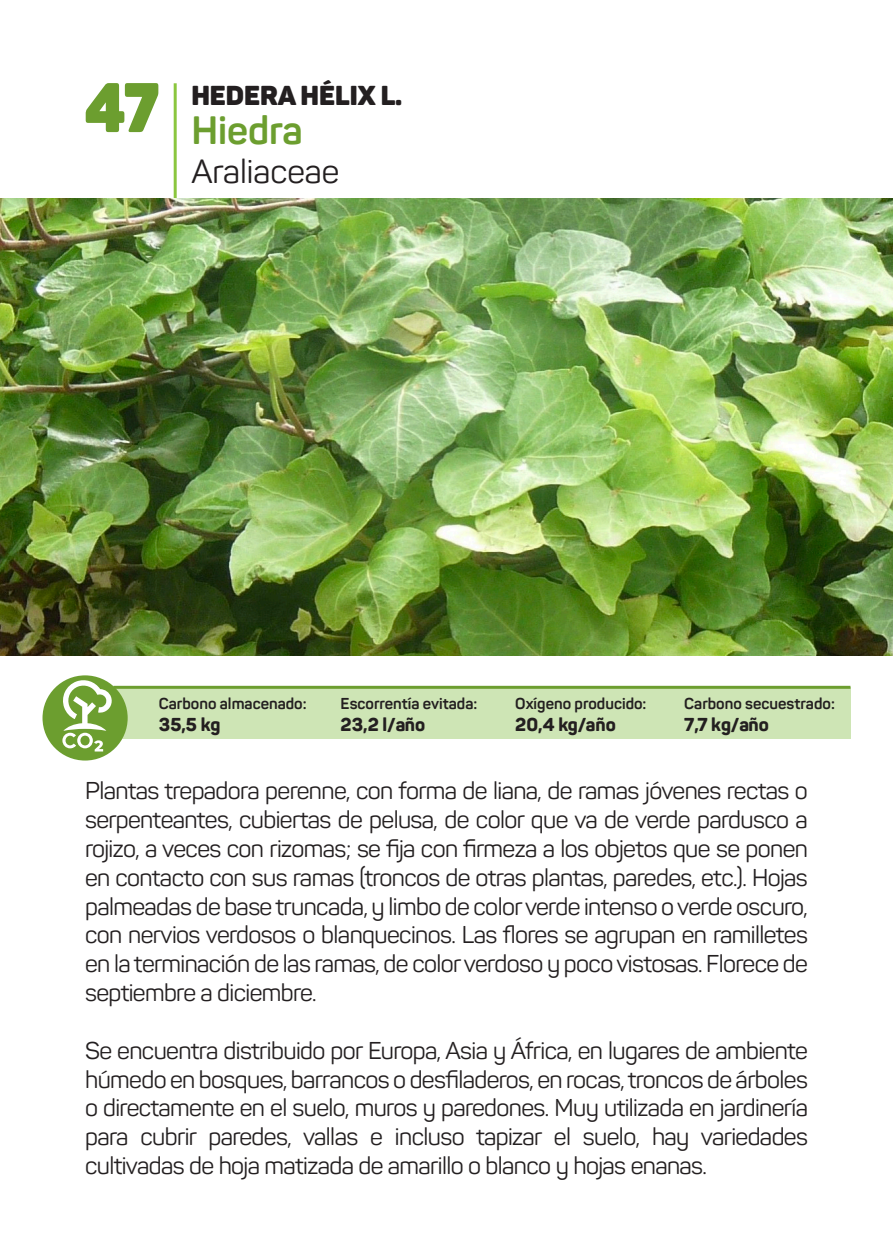
<style>
.page{position:relative;width:893px;height:1259px;background:#fff}
.page>*{position:absolute;margin:0;border:0;box-sizing:border-box;transform-origin:0 0}
.t1{font:800 69px "Panton";color:#6c9e2f;scale:.87 1}
.t2{font:700 39px "Panton";color:#6c9e2f}
.t3{font:33px "Panton";color:#231f20}
.t4{font:27px "Panton Black Caps";color:#231f20}
.Normal_text{font:24px/28.8px "Panton";letter-spacing:-.025em;color:#231f20;text-align:justify}
.t5{font:800 18.3px "Panton";color:#231f20}
.t6{font:700 15.6px "Panton";color:#231f20}
</style>
<div class="page">
<hr style="left:174px;top:83px;width:3px;height:124px;background:#8bc63e">
<img style="left:0;top:198px;width:893px;height:457px">
<div style="left:113px;top:687px;width:737px;height:51px;background:#cee5b5"></div>
<hr style="left:113px;top:686px;width:737px;height:3px;background:#6c9e2f">
<div style="left:43px;top:675px;width:85px;height:85px;background:#6c9e2f;border-radius:50%"></div>
<svg style="left:62px;top:678px;width:50px;height:73px"></svg>
<p class="t1" style="left:85px;top:62px;width:86px">47</p>
<p class="t4" style="left:191px;top:78px;width:213px">HEDERA HÉLIX L.</p>
<p class="t2" style="left:191px;top:106px;width:113px">Hiedra</p>
<p class="t3" style="left:191px;top:152px;width:149px">Araliaceae</p>
<p class="t6" style="left:159px;top:693px;width:149px">Carbono almacenado:</p>
<p class="t5" style="left:159px;top:712px;width:63px">35,5 kg</p>
<p class="t6" style="left:341px;top:693px;width:138px">Escorrentía evitada:</p>
<p class="t5" style="left:341px;top:712px;width:86px">23,2 l/año</p>
<p class="t6" style="left:515px;top:693px;width:133px">Oxígeno producido:</p>
<p class="t5" style="left:515px;top:712px;width:102px">20,4 kg/año</p>
<p class="t6" style="left:684px;top:693px;width:152px">Carbono secuestrado:</p>
<p class="t5" style="left:684px;top:712px;width:86px">7,7 kg/año</p>
<p class="Normal_text" style="left:85px;top:776px;width:724px">Plantas trepadora perenne, con forma de liana, de ramas jóvenes rectas o serpenteantes, cubiertas de pelusa, de color que va de verde pardusco a rojizo, a veces con rizomas; se fija con firmeza a los objetos que se ponen en contacto con sus ramas (troncos de otras plantas, paredes, etc.). Hojas palmeadas de base truncada, y limbo de color verde intenso o verde oscuro, con nervios verdosos o blanquecinos. Las flores se agrupan en ramilletes en la terminación de las ramas, de color verdoso y poco vistosas. Florece de septiembre a diciembre.</p>
<p class="Normal_text" style="left:85px;top:1035px;width:724px">Se encuentra distribuido por Europa, Asia y África, en lugares de ambiente húmedo en bosques, barrancos o desfiladeros, en rocas, troncos de árboles o directamente en el suelo, muros y paredones. Muy utilizada en jardinería para cubrir paredes, vallas e incluso tapizar el suelo, hay variedades cultivadas de hoja matizada de amarillo o blanco y hojas enanas.</p>
</div>
